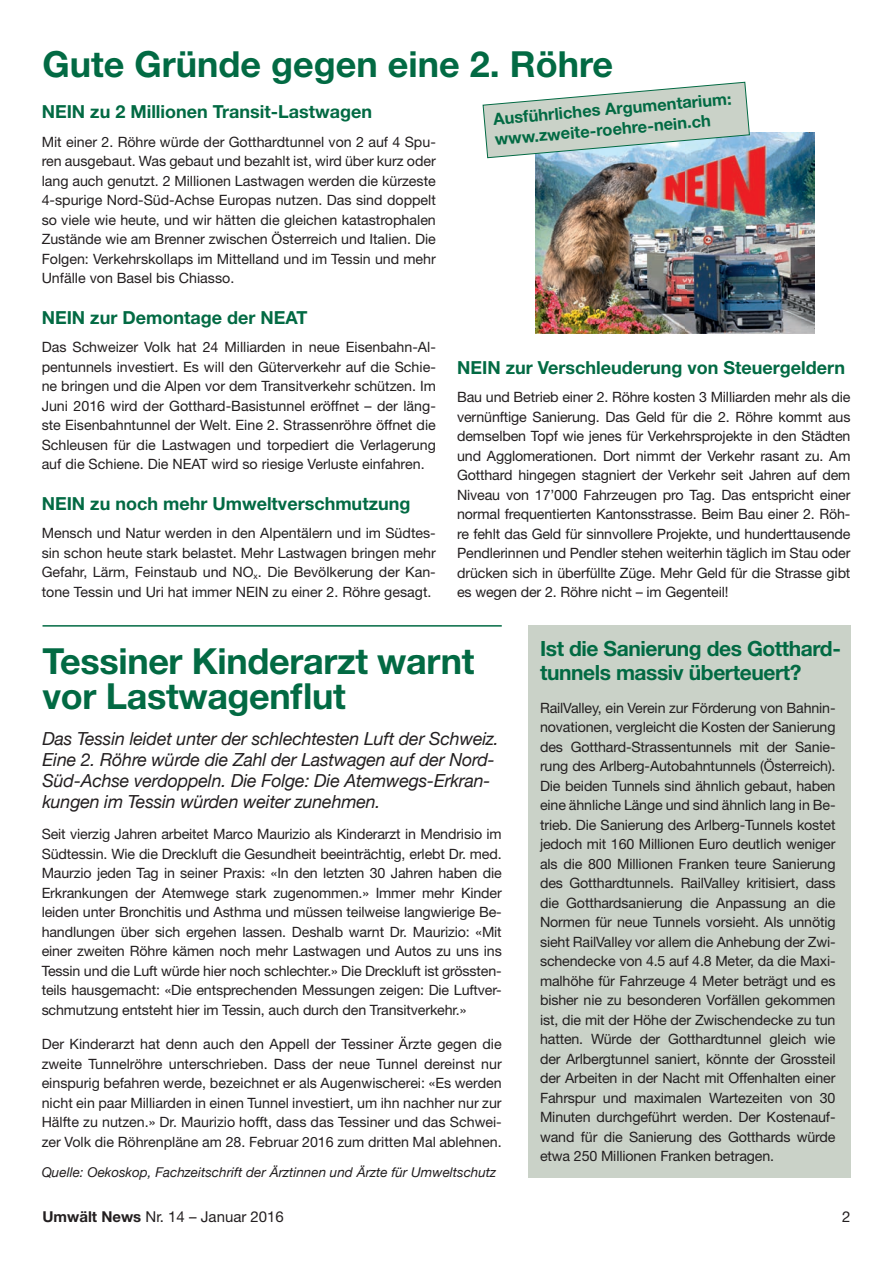
<style>
.page{position:relative;width:893px;height:1263px;background:#fff}
.page>*{position:absolute;margin:0;border:0;box-sizing:border-box;transform-origin:0 0}
.t1{font:700 36px/34.5px "Helvetica Neue LT Std";letter-spacing:-.01em;color:#026a43}
.t2{font:700 21px/24px "Helvetica Neue LT Std";letter-spacing:-.02em;color:#026a43}
.t3{font:italic 18px/21px "Helvetica Neue";letter-spacing:-.01em;color:#231f20}
.t4{font:700 18px "Helvetica Neue LT Std";color:#026a43}
.t5{font:700 16.5px/20.2px "Helvetica Neue LT Std";color:#026a43}
.t6{font:15px "Helvetica Neue LT Std";color:#231f20}
.t7{font:14.25px/19.5px "Helvetica Neue LT Std";color:#231f20;text-align:justify}
.t8{font:italic 13.5px "Helvetica Neue";color:#231f20}
.s1{font-weight:700}
</style>
<div class="page">
<div style="left:528px;top:625px;width:322px;height:553px;background:#cad2c8"></div>
<hr style="left:43px;top:625px;width:459px;height:2px;background:#026a43">
<img style="left:536px;top:133px;width:279px;height:201px">
<svg style="left:536px;top:328px;width:6px;height:6px"></svg>
<svg style="left:809px;top:133px;width:6px;height:6px"></svg>
<svg style="left:809px;top:328px;width:6px;height:6px"></svg>
<svg style="left:482px;top:81px;width:268px;height:78px"></svg>
<h1 class="t1" style="left:43px;top:46px;width:572px">Gute Gründe gegen eine 2. Röhre</h1>
<p class="t4" style="left:42px;top:101px;width:332px">NEIN zu 2 Millionen Transit-Lastwagen</p>
<p class="t7" style="left:42px;top:132px;width:396px">Mit einer 2. Röhre würde der Gotthardtunnel von 2 auf 4 Spu&shy;ren ausgebaut. Was gebaut und bezahlt ist, wird über kurz oder lang auch genutzt. 2 Millionen Lastwagen werden die kürzeste 4-spurige Nord-Süd-Achse Europas nutzen. Das sind doppelt so viele wie heute, und wir hätten die gleichen katastrophalen Zustände wie am Brenner zwischen Österreich und Italien. Die Folgen: Verkehrskollaps im Mittelland und im Tessin und mehr Unfälle von Basel bis Chiasso.</p>
<p class="t4" style="left:42px;top:306px;width:267px">NEIN zur Demontage der NEAT</p>
<p class="t7" style="left:42px;top:337px;width:396px">Das Schweizer Volk hat 24 Milliarden in neue Eisenbahn-Al&shy;pentunnels investiert. Es will den Güterverkehr auf die Schie&shy;ne bringen und die Alpen vor dem Transitverkehr schützen. Im Juni 2016 wird der Gotthard-Basistunnel eröffnet – der läng&shy;ste Eisenbahntunnel der Welt. Eine 2. Strassenröhre öffnet die Schleusen für die Lastwagen und torpediert die Verlagerung auf die Schiene. Die NEAT wird so riesige Verluste einfahren.</p>
<p class="t4" style="left:42px;top:492px;width:370px">NEIN zu noch mehr Umweltverschmutzung</p>
<p class="t7" style="left:42px;top:523px;width:396px">Mensch und Natur werden in den Alpentälern und im Südtes&shy;sin schon heute stark belastet. Mehr Lastwagen bringen mehr Gefahr, Lärm, Feinstaub und NO<sub>x</sub>. Die Bevölkerung der Kan&shy;tone Tessin und Uri hat immer NEIN zu einer 2. Röhre gesagt.</p>
<p class="t5" style="left:492px;top:109px;width:241px;rotate:-5deg">Ausführliches Argumentarium: www.zweite-roehre-nein.ch</p>
<p class="t4" style="left:457px;top:356px;width:390px">NEIN zur Verschleuderung von Steuergeldern</p>
<p class="t7" style="left:457px;top:387px;width:395px">Bau und Betrieb einer 2. Röhre kosten 3 Milliarden mehr als die vernünftige Sanierung. Das Geld für die 2. Röhre kommt aus demselben Topf wie jenes für Verkehrsprojekte in den Städten und Agglomerationen. Dort nimmt der Verkehr rasant zu. Am Gotthard hingegen stagniert der Verkehr seit Jahren auf dem Niveau von 17’000 Fahrzeugen pro Tag. Das entspricht einer normal frequentierten Kantonsstrasse. Beim Bau einer 2. Röh&shy;re fehlt das Geld für sinnvollere Projekte, und hunderttausende Pendlerinnen und Pendler stehen weiterhin täglich im Stau oder drücken sich in überfüllte Züge. Mehr Geld für die Strasse gibt es wegen der 2. Röhre nicht – im Gegenteil!</p>
<h1 class="t1" style="left:43px;top:643px;width:433px">Tessiner Kinderarzt warnt vor Lastwagenflut</h1>
<p class="t3" style="left:43px;top:727px;width:458px">Das Tessin leidet unter der schlechtesten Luft der Schweiz.<br>Eine 2. Röhre würde die Zahl der Lastwagen auf der Nord-Süd-Achse verdoppeln. Die Folge: Die Atemwegs-Erkran&shy;kungen im Tessin würden weiter zunehmen.</p>
<p class="t7" style="left:42px;top:824px;width:462px">Seit vierzig Jahren arbeitet Marco Maurizio als Kinderarzt in Mendrisio im Südtessin. Wie die Dreckluft die Gesundheit beeinträchtig, erlebt Dr. med.<br>Maurzio jeden Tag in seiner Praxis: «In den letzten 30 Jahren haben die Erkrankungen der Atemwege stark zugenommen.» Immer mehr Kinder leiden unter Bronchitis und Asthma und müssen teilweise langwierige Be&shy;handlungen über sich ergehen lassen. Deshalb warnt Dr. Maurizio: «Mit einer zweiten Röhre kämen noch mehr Lastwagen und Autos zu uns ins Tessin und die Luft würde hier noch schlechter.» Die Dreckluft ist grössten&shy;teils hausgemacht: «Die entsprechenden Messungen zeigen: Die Luftver&shy;schmutzung entsteht hier im Tessin, auch durch den Transitverkehr.»</p>
<p class="t7" style="left:42px;top:1034px;width:462px">Der Kinderarzt hat denn auch den Appell der Tessiner Ärzte gegen die zweite Tunnelröhre unterschrieben. Dass der neue Tunnel dereinst nur einspurig befahren werde, bezeichnet er als Augenwischerei: «Es werden nicht ein paar Milliarden in einen Tunnel investiert, um ihn nachher nur zur Hälfte zu nutzen.» Dr. Maurizio hofft, dass das Tessiner und das Schwei&shy;zer Volk die Röhrenpläne am 28. Februar 2016 zum dritten Mal ablehnen.</p>
<p class="t8" style="left:42px;top:1161px;width:456px">Quelle: Oekoskop, Fachzeitschrift der Ärztinnen und Ärzte für Umweltschutz</p>
<h2 class="t2" style="left:540px;top:636px;width:302px">Ist die Sanierung des Gotthard&shy;tunnels massiv überteuert?</h2>
<p class="t7" style="left:540px;top:698px;width:297px">RailValley, ein Verein zur Förderung von Bahnin&shy;novationen, vergleicht die Kosten der Sanierung des Gotthard-Strassentunnels mit der Sanie&shy;rung des Arlberg-Autobahntunnels (Österreich).<br>Die beiden Tunnels sind ähnlich gebaut, haben eine ähnliche Länge und sind ähnlich lang in Be&shy;trieb. Die Sanierung des Arlberg-Tunnels kostet jedoch mit 160 Millionen Euro deutlich weniger als die 800 Millionen Franken teure Sanierung des Gotthardtunnels. RailValley kritisiert, dass die Gotthardsanierung die Anpassung an die Normen für neue Tunnels vorsieht. Als unnötig sieht RailValley vor allem die Anhebung der Zwi&shy;schendecke von 4.5 auf 4.8 Meter, da die Maxi&shy;malhöhe für Fahrzeuge 4 Meter beträgt und es bisher nie zu besonderen Vorfällen gekommen ist, die mit der Höhe der Zwischendecke zu tun hatten. Würde der Gotthardtunnel gleich wie der Arlbergtunnel saniert, könnte der Grossteil der Arbeiten in der Nacht mit Offenhalten einer Fahrspur und maximalen Wartezeiten von 30<br>Minuten durchgeführt werden. Der Kostenauf&shy;wand für die Sanierung des Gotthards würde etwa 250 Millionen Franken betragen.</p>
<p class="t6" style="left:43px;top:1208px;width:243px"><span class="s1">Umwält News</span> Nr. 14 – Januar 2016</p>
<p class="t6" style="left:842px;top:1208px;width:10px">2</p>
</div>
